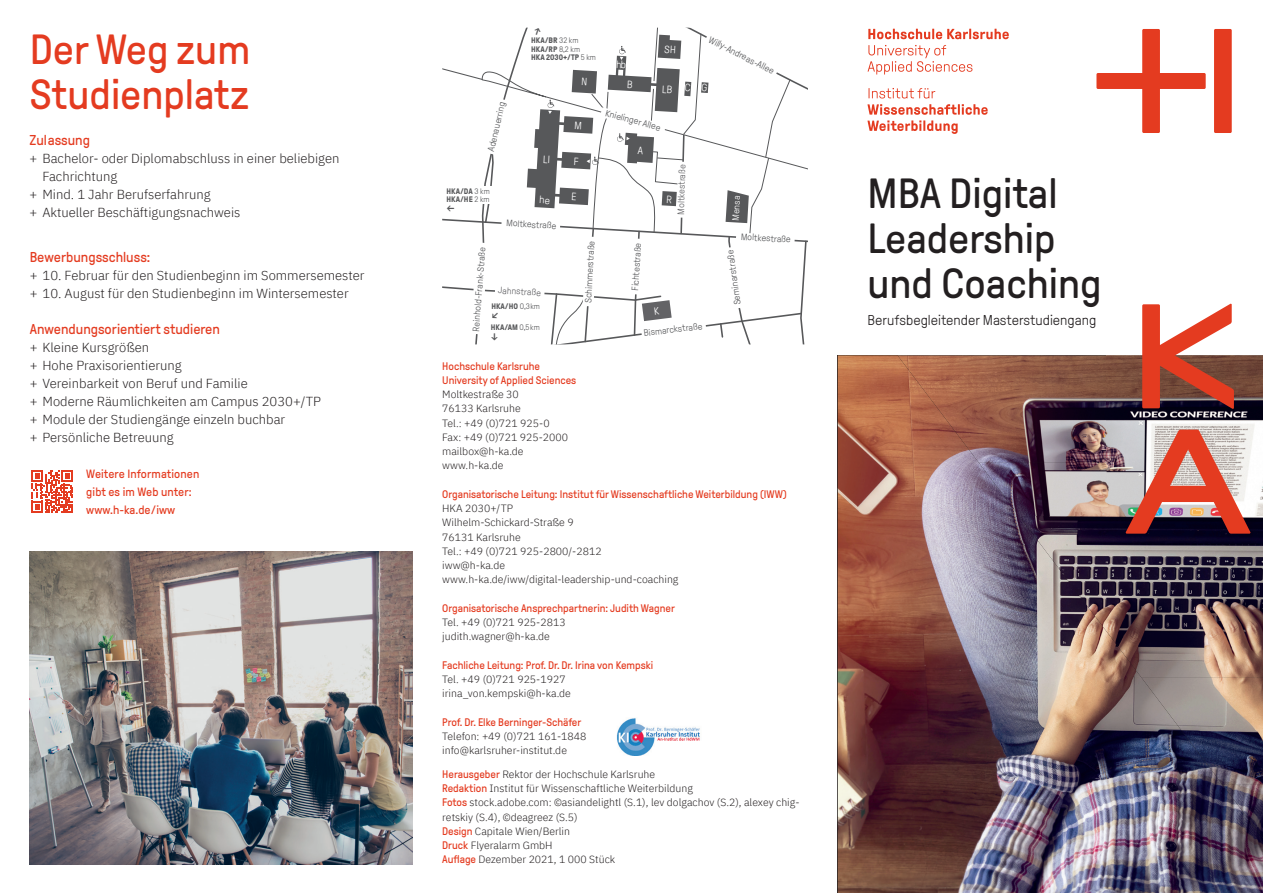
<style>
.page{position:relative;width:1263px;height:893px;background:#fff}
.page>*{position:absolute;margin:0;border:0;box-sizing:border-box;transform-origin:0 0}
.t1{font:42px/45px "GT Pressura LG";color:#231f20}
.t2{font:42px/45px "GT Pressura LG";color:#e43b20}
.t3{font:14.25px "GT Pressura LG";color:#e43b20}
.t4{font:300 14.25px "GT Pressura LG";color:#231f20}
.t5{font:300 13.05px/18px "IBM Plex Sans";color:#231f20}
.t6{font:12.75px "GT Pressura LG";color:#57585a}
.t7{font:12px/18px "GT Pressura LG";letter-spacing:.01em;color:#e43b20}
.t8{font:10.95px/14.2px "GT Pressura LG";color:#e43b20}
.t9{font:300 10.5px/14.2px "IBM Plex Sans";color:#231f20}
.t10{font:300 9.3px "GT Pressura LG";color:#57585a}
.t11{font:300 9.3px "GT Pressura LG";color:#636366}
.t12{font:300 9.3px "GT Pressura LG";color:#fff}
.t13{font:700 7.95px/8.6px "GT Pressura LG";color:#57585a}
.s1{font-weight:300}
.s2{font-family:"GT Pressura LG";font-weight:400;font-size:10.95px;color:#e43b20}
</style>
<div class="page">
<img style="left:838px;top:355px;width:425px;height:538px">
<svg style="left:31px;top:471px;width:42px;height:41px"></svg>
<img style="left:30px;top:552px;width:382px;height:312px">
<img style="left:617px;top:718px;width:83px;height:38px">
<img style="left:897px;top:355px;width:209px;height:108px">
<img style="left:1106px;top:355px;width:157px;height:161px">
<img style="left:978px;top:462px;width:128px;height:54px">
<img style="left:1019px;top:516px;width:244px;height:54px">
<img style="left:1060px;top:570px;width:203px;height:107px">
<img style="left:1141px;top:677px;width:122px;height:54px">
<img style="left:1182px;top:731px;width:81px;height:54px">
<img style="left:1222px;top:784px;width:41px;height:54px">
<svg style="left:868px;top:29px;width:141px;height:10px"></svg>
<svg style="left:868px;top:45px;width:104px;height:30px"></svg>
<svg style="left:867px;top:88px;width:121px;height:46px"></svg>
<div style="left:1214px;top:29px;width:18px;height:104px;background:#e43b20"></div>
<svg style="left:1096px;top:29px;width:110px;height:104px"></svg>
<svg style="left:1142px;top:303px;width:92px;height:106px"></svg>
<svg style="left:1125px;top:430px;width:126px;height:104px;background:#c3837b"></svg>
<svg style="left:442px;top:27px;width:366px;height:317px"></svg>
<h1 class="t2" style="left:30px;top:27px;width:222px">Der Weg zum<br>Studienplatz</h1>
<h2 class="t3" style="left:30px;top:132px;width:62px">Zulassung</h2>
<p class="t5" style="left:30px;top:148px;width:311px">+ Bachelor- oder Diplomabschluss in einer beliebigen</p>
<p class="t5" style="left:42px;top:166px;width:77px">Fachrichtung</p>
<p class="t5" style="left:30px;top:184px;width:183px">+ Mind. 1 Jahr Berufserfahrung</p>
<p class="t5" style="left:30px;top:202px;width:212px">+ Aktueller Beschäftigungsnachweis</p>
<h2 class="t3" style="left:30px;top:249px;width:122px">Bewerbungsschluss:</h2>
<p class="t5" style="left:30px;top:265px;width:336px">+ 10. Februar für den Studienbeginn im Sommersemester + 10. August für den Studienbeginn im Wintersemester</p>
<h2 class="t3" style="left:30px;top:321px;width:192px">Anwendungsorientiert studieren</h2>
<p class="t5" style="left:30px;top:337px;width:293px">+ Kleine Kursgrößen<br>+ Hohe Praxisorientierung<br>+ Vereinbarkeit von Beruf und Familie<br>+ Moderne Räumlichkeiten am Campus 2030+/TP + Module der Studiengänge einzeln buchbar<br>+ Persönliche Betreuung</p>
<p class="t7" style="left:86px;top:465px;width:115px">Weitere Informationen gibt es im Web unter: www.h-ka.de/iww</p>
<p class="t13" style="left:531px;top:37px;width:66px">HKA/BR <span class="s1">32 km<br></span>HKA/RP <span class="s1">8,2 km<br></span>HKA 2030+/TP <span class="s1">5 km</span></p>
<p class="t10" style="left:486px;top:150px;width:52px;rotate:-77deg">Adenauerring</p>
<p class="t13" style="left:447px;top:187px;width:45px">HKA/DA <span class="s1">3 km<br></span>HKA/HE <span class="s1">2 km</span></p>
<p class="t6" style="left:447px;top:202px;width:10px">←</p>
<p class="t10" style="left:506px;top:218px;width:52px;rotate:3deg">Moltkestraße</p>
<p class="t10" style="left:607px;top:108px;width:58px;rotate:15deg">Knielinger Allee</p>
<p class="t11" style="left:676px;top:214px;width:52px;rotate:-88deg">Moltkestraße</p>
<p class="t10" style="left:712px;top:34px;width:74px;rotate:27deg">Willy-Andreas-Allee</p>
<p class="t12" style="left:731px;top:220px;width:27px;rotate:-87deg">Mensa</p>
<p class="t10" style="left:471px;top:331px;width:86px;rotate:-86deg">Reinhold-Frank-Straße</p>
<p class="t11" style="left:498px;top:285px;width:45px;rotate:3deg">Jahnstraße</p>
<p class="t13" style="left:491px;top:302px;width:50px">HKA/HO <span class="s1">0,3km</span></p>
<p class="t13" style="left:491px;top:323px;width:50px">HKA/AM <span class="s1">0,5km</span></p>
<p class="t6" style="left:488px;top:341px;width:10px;rotate:-90deg">←</p>
<p class="t10" style="left:741px;top:232px;width:52px;rotate:3deg">Moltkestraße</p>
<p class="t10" style="left:583px;top:303px;width:64px;rotate:-87deg">Schimmerstraße</p>
<p class="t10" style="left:733px;top:305px;width:57px;rotate:-98deg">Seminarstraße</p>
<p class="t10" style="left:630px;top:290px;width:50px;rotate:-86deg">Fichtestraße</p>
<p class="t10" style="left:643px;top:328px;width:60px;rotate:-7deg">Bismarckstraße</p>
<p class="t8" style="left:442px;top:359px;width:136px">Hochschule Karlsruhe<br>University of Applied Sciences</p>
<p class="t9" style="left:442px;top:386px;width:127px">Moltkestraße 30<br>76133 Karlsruhe<br>Tel.: +49 (0)721 925-0<br>Fax: +49 (0)721 925-2000 mailbox@h-ka.de www.h-ka.de</p>
<p class="t8" style="left:442px;top:487px;width:346px">Organisatorische Leitung: Institut für Wissenschaftliche Weiterbildung (IWW)</p>
<p class="t9" style="left:442px;top:500px;width:238px">HKA 2030+/TP<br>Wilhelm-Schickard-Straße 9<br>76131 Karlsruhe<br>Tel.: +49 (0)721 925-2800/-2812<br>iww@h-ka.de www.h-ka.de/iww/digital-leadership-und-coaching</p>
<p class="t8" style="left:442px;top:601px;width:234px">Organisatorische Ansprechpartnerin: Judith Wagner</p>
<p class="t9" style="left:442px;top:614px;width:125px">Tel. +49 (0)721 925-2813 judith.wagner@h-ka.de</p>
<p class="t8" style="left:442px;top:658px;width:212px">Fachliche Leitung: Prof. Dr. Dr. Irina von Kempski</p>
<p class="t9" style="left:442px;top:671px;width:130px">Tel. +49 (0)721 925-1927 irina_von.kempski@h-ka.de</p>
<p class="t8" style="left:442px;top:715px;width:141px">Prof. Dr. Elke Berninger-Schäfer</p>
<p class="t9" style="left:442px;top:728px;width:146px">Telefon: +49 (0)721 161-1848 info@karlsruher-institut.de</p>
<p class="t9" style="left:442px;top:766px;width:359px"><span class="s2">Herausgeber</span> Rektor der Hochschule Karlsruhe<br><span class="s2">Redaktion</span> Institut für Wissenschaftliche Weiterbildung<br><span class="s2">Fotos</span> stock.adobe.com: ©asiandelightl (S.1), lev dolgachov (S.2), alexey chig&shy;retskiy (S.4), ©deagreez (S.5)<br><span class="s2">Design</span> Capitale Wien/Berlin<br><span class="s2">Druck</span> Flyeralarm GmbH<br><span class="s2">Auflage</span> Dezember 2021, 1 000 Stück</p>
<h1 class="t1" style="left:867px;top:171px;width:235px">MBA Digital<br>Leadership und Coaching</h1>
<h2 class="t4" style="left:867px;top:312px;width:230px">Berufsbegleitender Masterstudiengang</h2>
</div>
